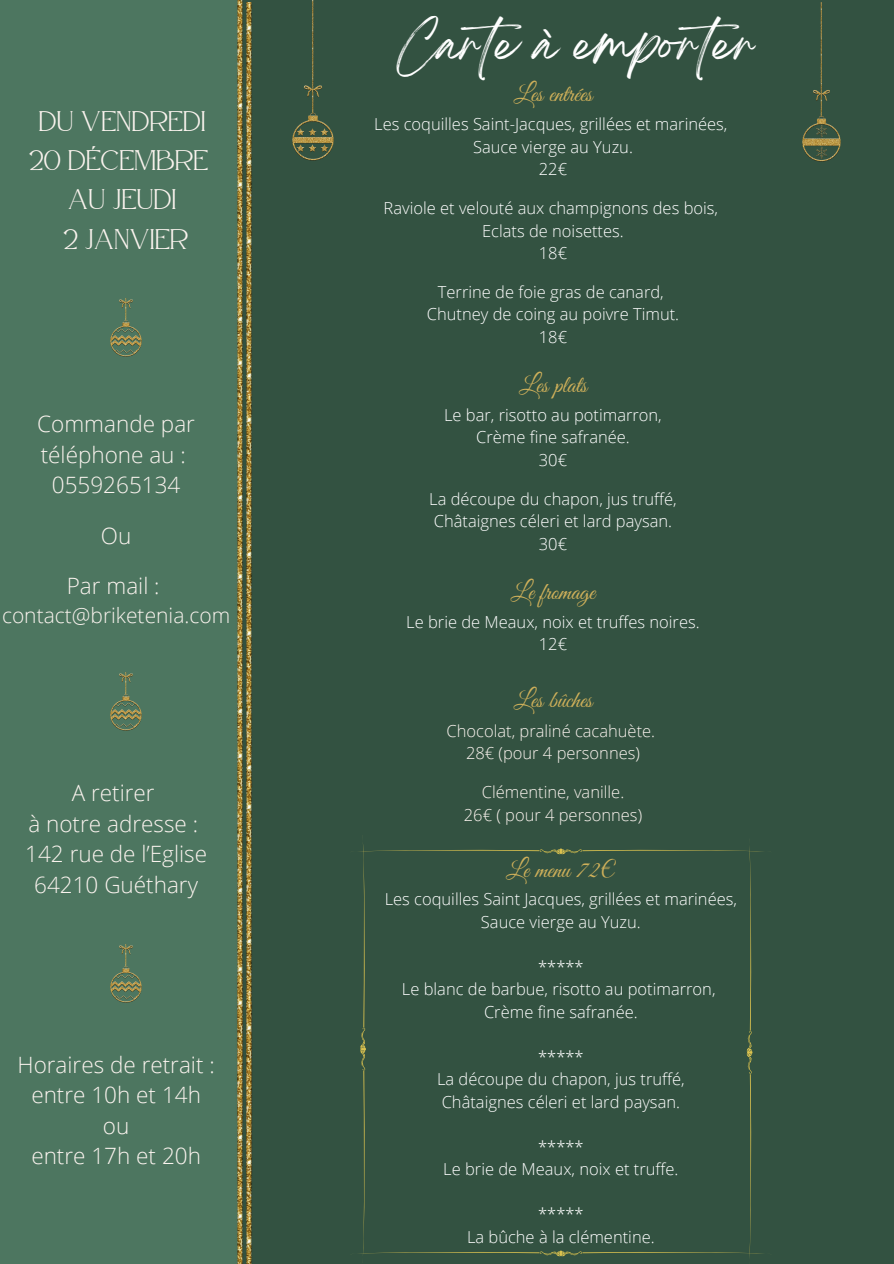
<style>
.page{position:relative;width:894px;height:1264px;background:#fff}
.page>*{position:absolute;margin:0;border:0;box-sizing:border-box;transform-origin:0 0}
.t1{font:43.2px "Breathing";color:#fff}
.t2{font:28.35px/39.3px "Atteron";color:#faf3ee;text-align:center}
.t3{font:24px "Great Vibes";color:#cfb05a}
.t4{font:300 22.5px/30.3px "Open Sans";color:#faf3ee;text-align:center}
.t5{font:300 21px "Open Sans";color:#faf3ee}
.t6{font:300 16.5px "Open Sans";color:#fff}
.t7{font:300 16.5px "Open Sans";color:#faf3ee}
</style>
<div class="page">
<div style="left:0;top:0;width:893px;height:1263px;background:#335241"></div>
<div style="left:0;top:0;width:242px;height:1263px;background:#4d7660"></div>
<img style="left:802px;top:3px;width:38px;height:158px">
<img style="left:237px;top:0;width:96px;height:978px">
<img style="left:237px;top:978px;width:15px;height:24px">
<img style="left:237px;top:1002px;width:15px;height:261px">
<img style="left:110px;top:944px;width:31px;height:58px">
<svg style="left:359px;top:845px;width:404px;height:412px"></svg>
<img style="left:110px;top:672px;width:31px;height:58px">
<img style="left:110px;top:298px;width:31px;height:59px">
<p class="t2" style="left:29px;top:101px;width:181px">DU VENDREDI<br>20 DÉCEMBRE<br>AU JEUDI<br>2 JANVIER</p>
<p class="t4" style="left:37px;top:408px;width:159px">Commande par téléphone au :<br>0559265134</p>
<p class="t4" style="left:101px;top:520px;width:32px">Ou</p>
<p class="t4" style="left:67px;top:570px;width:94px">Par mail :</p>
<p class="t5" style="left:2px;top:600px;width:230px">contact@briketenia.com</p>
<p class="t4" style="left:25px;top:777px;width:183px">A retirer<br>à notre adresse :<br>142 rue de l’Eglise<br>64210 Guéthary</p>
<p class="t4" style="left:18px;top:1048px;width:199px">Horaires de retrait : entre 10h et 14h ou<br>entre 17h et 20h</p>
<p class="t1" style="left:397px;top:31px;width:363px">Carte à emporter</p>
<p class="t3" style="left:513px;top:80px;width:80px">Les entrées</p>
<h3 class="t6" style="left:374px;top:113px;width:354px">Les coquilles Saint-Jacques, grillées et marinées,</h3>
<h3 class="t6" style="left:473px;top:135px;width:161px">Sauce vierge au Yuzu.</h3>
<h3 class="t6" style="left:538px;top:158px;width:30px">22€</h3>
<h3 class="t6" style="left:383px;top:196px;width:336px">Raviole et velouté aux champignons des bois,</h3>
<h3 class="t6" style="left:482px;top:219px;width:143px">Eclats de noisettes.</h3>
<p class="t6" style="left:538px;top:241px;width:30px">18€</p>
<p class="t6" style="left:438px;top:280px;width:227px">Terrine de foie gras de canard,</p>
<p class="t6" style="left:426px;top:303px;width:254px">Chutney de coing au poivre Timut.</p>
<p class="t6" style="left:538px;top:325px;width:30px">18€</p>
<p class="t3" style="left:519px;top:371px;width:69px">Les plats</p>
<p class="t6" style="left:444px;top:403px;width:219px">Le bar, risotto au potimarron,</p>
<h1 class="t6" style="left:476px;top:426px;width:155px">Crème fine safranée.</h1>
<p class="t6" style="left:538px;top:448px;width:30px">30€</p>
<p class="t6" style="left:429px;top:487px;width:249px">La découpe du chapon, jus truffé,</p>
<p class="t6" style="left:434px;top:509px;width:240px">Châtaignes céleri et lard paysan.</p>
<p class="t6" style="left:538px;top:532px;width:30px">30€</p>
<p class="t3" style="left:511px;top:578px;width:86px">Le fromage</p>
<p class="t6" style="left:406px;top:610px;width:295px">Le brie de Meaux, noix et truffes noires.</p>
<p class="t6" style="left:538px;top:633px;width:30px">12€</p>
<p class="t3" style="left:513px;top:687px;width:80px">Les bûches</p>
<p class="t7" style="left:446px;top:719px;width:210px">Chocolat, praliné cacahuète.</p>
<p class="t7" style="left:466px;top:741px;width:175px">28€ (pour 4 personnes)</p>
<p class="t7" style="left:481px;top:780px;width:144px">Clémentine, vanille.</p>
<p class="t7" style="left:463px;top:803px;width:180px">26€ ( pour 4 personnes)</p>
<p class="t3" style="left:506px;top:856px;width:111px">Le menu 72€</p>
<p class="t6" style="left:384px;top:887px;width:354px">Les coquilles Saint Jacques, grillées et marinées,</p>
<p class="t6" style="left:481px;top:910px;width:161px">Sauce vierge au Yuzu.</p>
<p class="t6" style="left:538px;top:955px;width:47px">*****</p>
<p class="t6" style="left:402px;top:977px;width:315px">Le blanc de barbue, risotto au potimarron,</p>
<p class="t6" style="left:484px;top:1000px;width:155px">Crème fine safranée.</p>
<p class="t6" style="left:538px;top:1045px;width:47px">*****</p>
<p class="t6" style="left:437px;top:1067px;width:249px">La découpe du chapon, jus truffé,</p>
<p class="t6" style="left:441px;top:1090px;width:240px">Châtaignes céleri et lard paysan.</p>
<p class="t6" style="left:538px;top:1135px;width:47px">*****</p>
<p class="t6" style="left:443px;top:1157px;width:236px">Le brie de Meaux, noix et truffe.</p>
<p class="t6" style="left:538px;top:1202px;width:47px">*****</p>
<h2 class="t6" style="left:467px;top:1225px;width:189px">La bûche à la clémentine.</h2>
</div>
